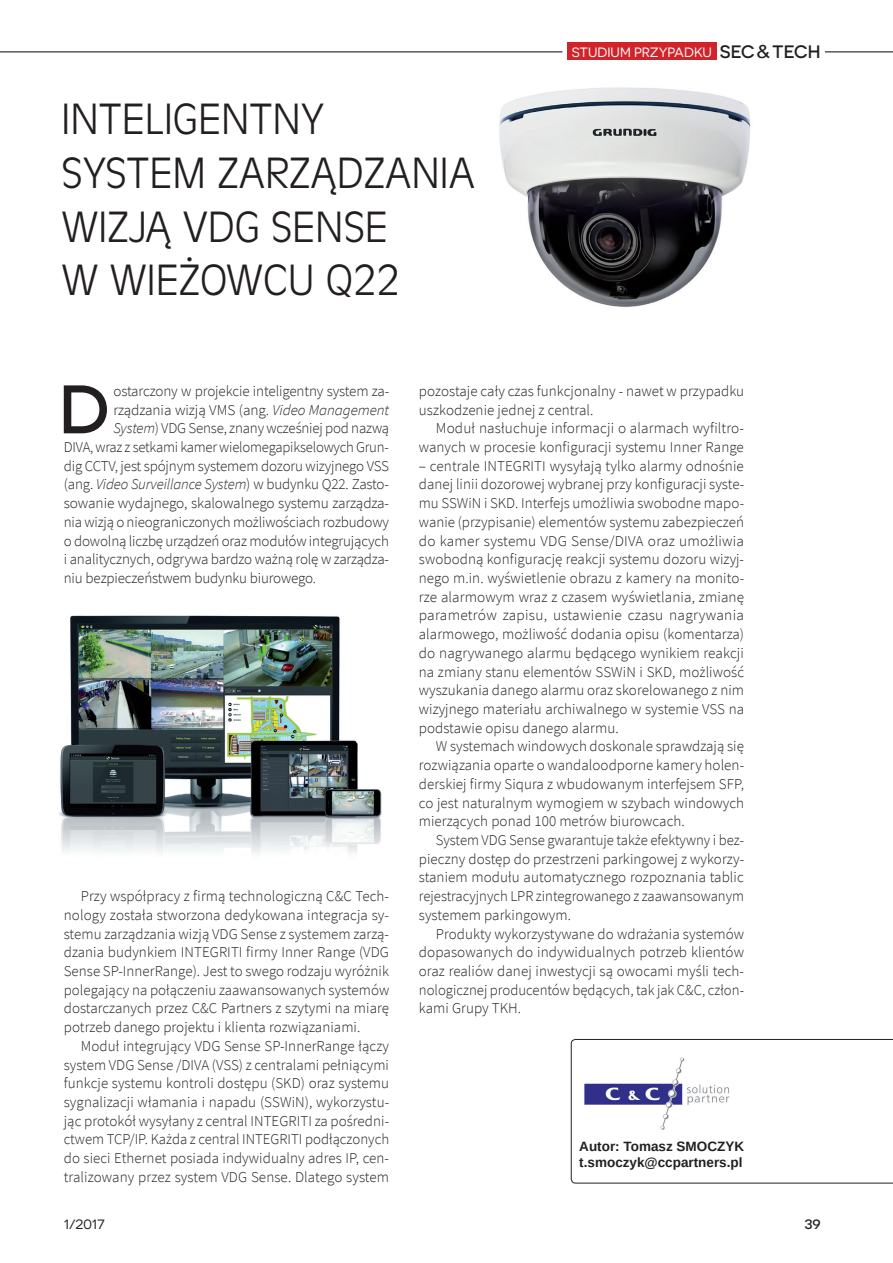
<style>
.page{position:relative;width:893px;height:1263px;background:#fff}
.page>*{position:absolute;margin:0;border:0;box-sizing:border-box;transform-origin:0 0}
.t1{font:500 68.4px "Novecentosanswide";color:#231f20}
.t2{font:42px/53.6px "Olivea TTEFN Light";color:#231f20}
.t3{font:500 18px "Novecentosanswide";color:#231f20}
.t4{font:300 15px/18.8px "Source Sans Pro";letter-spacing:-.005em;color:#231f20;text-align:justify}
.t5{font:700 13.5px/16.5px "Liberation Sans";color:#231f20}
.t6{font:13.5px "Novecentosanswide";color:#fff}
.t7{font:13.5px "Novecentosanswide";color:#231f20}
.t8{font:500 13.5px "Novecentosanswide";color:#231f20}
.s1{font-family:"Arial";font-weight:400}
.s2{font-style:italic}
</style>
<div class="page">
<hr style="left:825px;top:51px;width:68px;height:1px;background:#231f20">
<hr style="left:0;top:51px;width:562px;height:1px;background:#231f20">
<img style="left:499px;top:87px;width:251px;height:220px">
<img style="left:59px;top:615px;width:323px;height:239px">
<svg style="left:571px;top:1039px;width:322px;height:144px"></svg>
<img style="left:579px;top:1055px;width:155px;height:75px">
<div style="left:567px;top:43px;width:149px;height:17px;background:#d1232a"></div>
<h2 class="t2" style="left:62px;top:92px;width:415px">INTELIGENTNY<br>SYSTEM ZARZĄDZANIA<br>WIZJĄ VDG SENSE<br>W WIEŻOWCU Q22</h2>
<p class="t6" style="left:572px;top:44px;width:142px">STUDIUM PRZYPADKU</p>
<p class="t3" style="left:720px;top:41px;width:102px">SEC <span class="s1">&amp;</span> TECH</p>
<h1 class="t1" style="left:59px;top:369px;width:52px">D</h1>
<p class="t4" style="left:113px;top:382px;width:277px">ostarczony w projekcie inteligentny system za-</p>
<p class="t4" style="left:113px;top:400px;width:277px">rządzania wizją VMS (ang. <span class="s2">Video Management</span></p>
<p class="t4" style="left:113px;top:419px;width:277px"><span class="s2">System</span>) VDG Sense, znany wcześniej pod nazwą</p>
<p class="t4" style="left:64px;top:438px;width:327px">DIVA, wraz z setkami kamer wielomegapikselowych Grun-</p>
<p class="t4" style="left:64px;top:456px;width:327px">dig CCTV, jest spójnym systemem dozoru wizyjnego VSS</p>
<p class="t4" style="left:64px;top:475px;width:327px">(ang. <span class="s2">Video Surveillance System</span>) w budynku Q22. Zasto-</p>
<p class="t4" style="left:64px;top:494px;width:327px">sowanie wydajnego, skalowalnego systemu zarządza-</p>
<p class="t4" style="left:64px;top:512px;width:327px">nia wizją o nieograniczonych możliwościach rozbudowy</p>
<p class="t4" style="left:64px;top:531px;width:327px">o dowolną liczbę urządzeń oraz modułów integrujących</p>
<p class="t4" style="left:64px;top:550px;width:327px">i analitycznych, odgrywa bardzo ważną rolę w zarządza-</p>
<p class="t4" style="left:64px;top:569px;width:254px">niu bezpieczeństwem budynku biurowego.</p>
<p class="t4" style="left:64px;top:887px;width:327px;text-indent:17px">Przy współpracy z firmą technologiczną C&amp;C Tech&shy;nology została stworzona dedykowana integracja sy&shy;stemu zarządzania wizją VDG Sense z systemem zarzą&shy;dzania budynkiem INTEGRITI firmy Inner Range (VDG Sense SP-InnerRange). Jest to swego rodzaju wyróżnik polegający na połączeniu zaawansowanych systemów dostarczanych przez C&amp;C Partners z szytymi na miarę potrzeb danego projektu i klienta rozwiązaniami.</p>
<p class="t4" style="left:64px;top:1036px;width:327px;text-indent:17px">Moduł integrujący VDG Sense SP-InnerRange łączy system VDG Sense /DIVA (VSS) z centralami pełniącymi funkcje systemu kontroli dostępu (SKD) oraz systemu sygnalizacji włamania i napadu (SSWiN), wykorzystu&shy;jąc protokół wysyłany z central INTEGRITI za pośredni&shy;ctwem TCP/IP. Każda z central INTEGRITI podłączonych do sieci Ethernet posiada indywidualny adres IP, cen&shy;tralizowany przez system VDG Sense. Dlatego system</p>
<p class="t4" style="left:419px;top:382px;width:327px">pozostaje cały czas funkcjonalny - nawet w przypadku uszkodzenie jednej z central.</p>
<p class="t4" style="left:419px;top:419px;width:327px;text-align:right">Moduł nasłuchuje informacji o alarmach wyfiltro&shy;wanych w procesie konfiguracji systemu Inner Range</p>
<p class="t4" style="left:419px;top:456px;width:327px">– centrale INTEGRITI wysyłają tylko alarmy odnośnie danej linii dozorowej wybranej przy konfiguracji syste&shy;mu SSWiN i SKD. Interfejs umożliwia swobodne mapo&shy;wanie (przypisanie) elementów systemu zabezpieczeń do kamer systemu VDG Sense/DIVA oraz umożliwia swobodną konfigurację reakcji systemu dozoru wizyj&shy;nego m.in. wyświetlenie obrazu z kamery na monito&shy;rze alarmowym wraz z czasem wyświetlania, zmianę parametrów zapisu, ustawienie czasu nagrywania alarmowego, możliwość dodania opisu (komentarza) do nagrywanego alarmu będącego wynikiem reakcji na zmiany stanu elementów SSWiN i SKD, możliwość wyszukania danego alarmu oraz skorelowanego z nim wizyjnego materiału archiwalnego w systemie VSS na podstawie opisu danego alarmu.</p>
<p class="t4" style="left:419px;top:737px;width:327px;text-indent:17px">W systemach windowych doskonale sprawdzają się rozwiązania oparte o wandaloodporne kamery holen&shy;derskiej firmy Siqura z wbudowanym interfejsem SFP, co jest naturalnym wymogiem w szybach windowych mierzących ponad 100 metrów biurowcach.</p>
<p class="t4" style="left:419px;top:831px;width:327px;text-indent:17px">System VDG Sense gwarantuje także efektywny i bez&shy;pieczny dostęp do przestrzeni parkingowej z wykorzy&shy;staniem modułu automatycznego rozpoznania tablic rejestracyjnych LPR zintegrowanego z zaawansowanym systemem parkingowym.</p>
<p class="t4" style="left:419px;top:924px;width:327px;text-indent:17px">Produkty wykorzystywane do wdrażania systemów dopasowanych do indywidualnych potrzeb klientów oraz realiów danej inwestycji są owocami myśli tech&shy;nologicznej producentów będących, tak jak C&amp;C, człon&shy;kami Grupy TKH.</p>
<p class="t5" style="left:579px;top:1138px;width:166px">Autor: Tomasz Smoczyk t.smoczyk@ccpartners.pl</p>
<p class="t7" style="left:64px;top:1216px;width:43px">1/2017</p>
<p class="t8" style="left:804px;top:1216px;width:18px">39</p>
</div>
